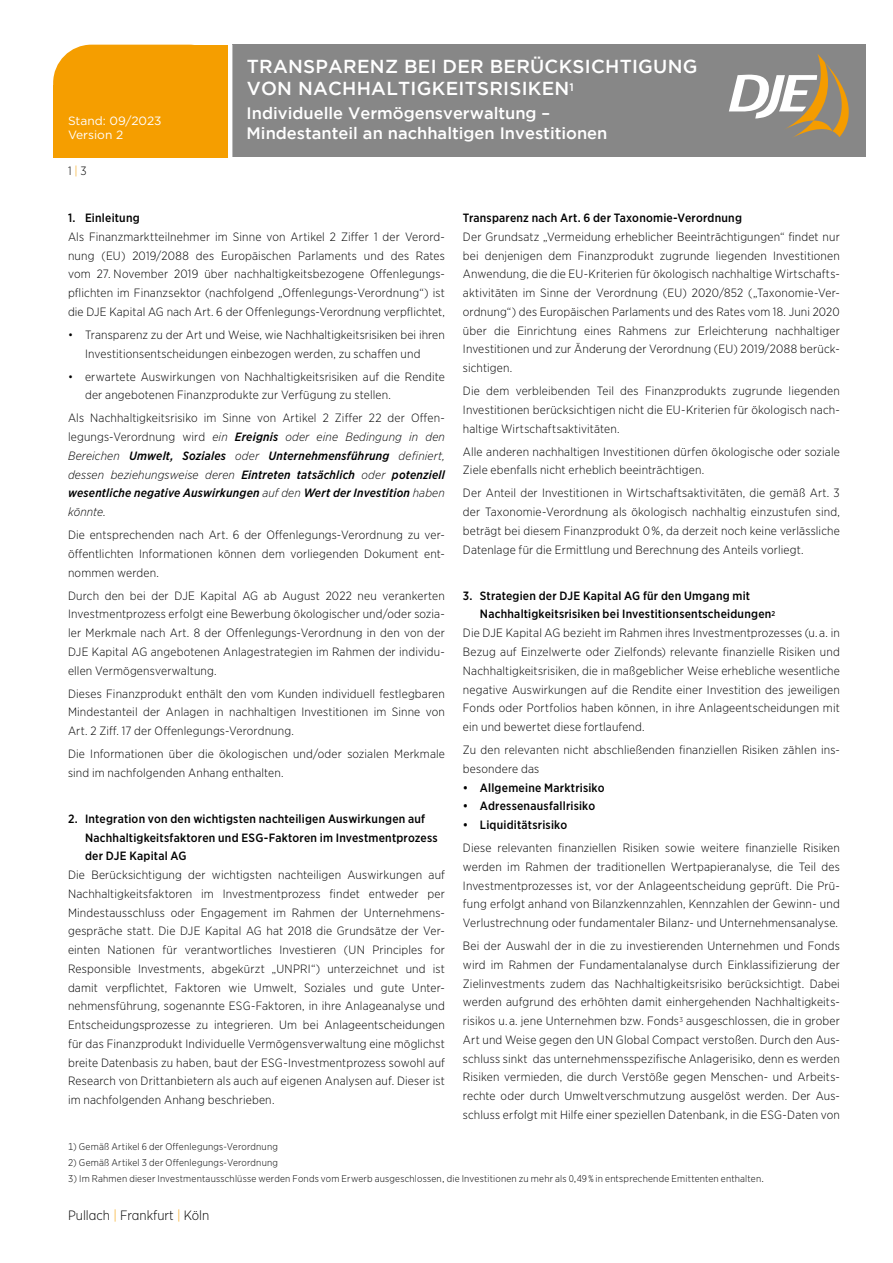
<style>
.page{position:relative;width:893px;height:1263px;background:#fff}
.page>*{position:absolute;margin:0;border:0;box-sizing:border-box;transform-origin:0 0}
.t1{font:500 18.75px/22.5px "Gotham";letter-spacing:.015em;color:#fff}
.t2{font:500 16.5px/19.8px "Gotham";color:#fff}
.t3{font:300 13.5px "Gotham Narrow";color:#000}
.t4{font:300 12px/18.8px "Gotham Narrow";letter-spacing:.015em;color:#000;text-align:justify}
.t5{font:500 12px/18.8px "Gotham Narrow";letter-spacing:.015em;color:#000}
.t6{font:italic 500 12px/18.8px "Gotham Narrow";letter-spacing:.015em;color:#000;text-align:justify}
.t7{font:12px/14.4px "Gotham";color:#fff}
.t8{font:300 9.75px "Gotham Narrow";letter-spacing:.02em;color:#000}
.s1{color:#f59e00}
.s2{font-weight:300;font-style:normal}
.s3{font-weight:300}
</style>
<div class="page">
<div style="left:232px;top:45px;width:633px;height:112px;background:#878787"></div>
<div style="left:53px;top:45px;width:174px;height:110px;background:#f59e00;border-radius:38px"></div>
<div style="left:149px;top:45px;width:79px;height:111px;background:#f59e00"></div>
<div style="left:54px;top:85px;width:174px;height:71px;background:#f59e00"></div>
<svg style="left:729px;top:54px;width:120px;height:84px"></svg>
<p class="t7" style="left:68px;top:113px;width:95px">Stand: 09/2023<br>Version 2</p>
<p class="t4" style="left:68px;top:162px;width:20px">1 <span class="s1">|</span> 3</p>
<h1 class="t1" style="left:247px;top:55px;width:452px">TRANSPARENZ BEI DER BERÜCKSICHTIGUNG<br>VON NACHHALTIGKEITSRISIKEN<sup>1</sup></h1>
<h2 class="t2" style="left:247px;top:103px;width:362px">Individuelle Vermögensverwaltung –<br>Mindestanteil an nachhaltigen Investitionen</h2>
<p class="t5" style="left:68px;top:208px;width:73px">1. Einleitung</p>
<p class="t4" style="left:68px;top:227px;width:378px">Als Finanzmarktteilnehmer im Sinne von Artikel 2 Ziffer 1 der Verord&shy;nung (EU) 2019/2088 des Europäischen Parlaments und des Rates vom 27. November 2019 über nachhaltigkeitsbezogene Offenlegungs&shy;pflichten im Finanzsektor (nachfolgend „Offenlegungs-Verordnung“) ist die DJE Kapital AG nach Art. 6 der Offenlegungs-Verordnung verpflichtet,</p>
<p class="t4" style="left:85px;top:325px;width:361px;text-indent:-17px">• Transparenz zu der Art und Weise, wie Nachhaltigkeitsrisiken bei ihren<br>Investitionsentscheidungen einbezogen werden, zu schaffen und</p>
<p class="t4" style="left:85px;top:367px;width:361px;text-indent:-17px">• erwartete Auswirkungen von Nachhaltigkeitsrisiken auf die Rendite der angebotenen Finanzprodukte zur Verfügung zu stellen.</p>
<p class="t6" style="left:68px;top:409px;width:378px"><span class="s2">Als Nachhaltigkeitsrisiko im Sinne von Artikel 2 Ziffer 22 der Offen&shy;legungs-Verordnung wird</span> <span class="s3">ein</span> Ereignis <span class="s3">oder eine Bedingung in den Bereichen</span> Umwelt, Soziales <span class="s3">oder</span> Unternehmensführung <span class="s3">definiert, dessen beziehungsweise deren</span> Eintreten tatsächlich <span class="s3">oder</span> potenziell wesentliche negative Auswirkungen <span class="s3">auf den</span> Wert der Investition <span class="s3">haben könnte.</span></p>
<p class="t4" style="left:68px;top:525px;width:378px">Die entsprechenden nach Art. 6 der Offenlegungs-Verordnung zu ver&shy;öffentlichten Informationen können dem vorliegenden Dokument ent&shy;nommen werden.</p>
<p class="t4" style="left:68px;top:586px;width:378px">Durch den bei der DJE Kapital AG ab August 2022 neu verankerten Investmentprozess erfolgt eine Bewerbung ökologischer und/oder sozia&shy;ler Merkmale nach Art. 8 der Offenlegungs-Verordnung in den von der DJE Kapital AG angebotenen Anlagestrategien im Rahmen der individu&shy;ellen Vermögensverwaltung.</p>
<p class="t4" style="left:68px;top:684px;width:378px">Dieses Finanzprodukt enthält den vom Kunden individuell festlegbaren Mindestanteil der Anlagen in nachhaltigen Investitionen im Sinne von Art. 2 Ziff. 17 der Offenlegungs-Verordnung.</p>
<p class="t4" style="left:68px;top:744px;width:378px">Die Informationen über die ökologischen und/oder sozialen Merkmale sind im nachfolgenden Anhang enthalten.</p>
<p class="t5" style="left:85px;top:809px;width:354px;text-indent:-17px">2. Integration von den wichtigsten nachteiligen Auswirkungen auf<br>Nachhaltigkeitsfaktoren und ESG-Faktoren im Investmentprozess der DJE Kapital AG</p>
<p class="t4" style="left:68px;top:865px;width:378px">Die Berücksichtigung der wichtigsten nachteiligen Auswirkungen auf Nachhaltigkeitsfaktoren im Investmentprozess findet entweder per Mindestausschluss oder Engagement im Rahmen der Unternehmens&shy;gespräche statt. Die DJE Kapital AG hat 2018 die Grundsätze der Ver&shy;einten Nationen für verantwortliches Investieren (UN Principles for Responsible Investments, abgekürzt „UNPRI“) unterzeichnet und ist damit verpflichtet, Faktoren wie Umwelt, Soziales und gute Unter&shy;nehmensführung, sogenannte ESG-Faktoren, in ihre Anlageanalyse und Entscheidungsprozesse zu integrieren. Um bei Anlageentscheidungen für das Finanzprodukt Individuelle Vermögensverwaltung eine möglichst breite Datenbasis zu haben, baut der ESG-Investmentprozess sowohl auf Research von Drittanbietern als auch auf eigenen Analysen auf. Dieser ist im nachfolgenden Anhang beschrieben.</p>
<p class="t5" style="left:463px;top:208px;width:281px">Transparenz nach Art. 6 der Taxonomie-Verordnung</p>
<p class="t4" style="left:463px;top:227px;width:378px">Der Grundsatz „Vermeidung erheblicher Beeinträchtigungen“ findet nur bei denjenigen dem Finanzprodukt zugrunde liegenden Investitionen Anwendung, die die EU-Kriterien für ökologisch nachhaltige Wirtschafts&shy;aktivitäten im Sinne der Verordnung (EU) 2020/852 („Taxonomie-Ver&shy;ordnung“) des Europäischen Parlaments und des Rates vom 18. Juni 2020 über die Einrichtung eines Rahmens zur Erleichterung nachhaltiger Investitionen und zur Änderung der Verordnung (EU) 2019/2088 berück&shy;sichtigen.</p>
<p class="t4" style="left:463px;top:381px;width:378px">Die dem verbleibenden Teil des Finanzprodukts zugrunde liegenden Investitionen berücksichtigen nicht die EU-Kriterien für ökologisch nach&shy;haltige Wirtschaftsaktivitäten.</p>
<p class="t4" style="left:463px;top:442px;width:378px">Alle anderen nachhaltigen Investitionen dürfen ökologische oder soziale<br>Ziele ebenfalls nicht erheblich beeinträchtigen.</p>
<p class="t4" style="left:463px;top:483px;width:378px">Der Anteil der Investitionen in Wirtschaftsaktivitäten, die gemäß Art. 3 der Taxonomie-Verordnung als ökologisch nachhaltig einzustufen sind, beträgt bei diesem Finanzprodukt 0 %, da derzeit noch keine verlässliche Datenlage für die Ermittlung und Berechnung des Anteils vorliegt.</p>
<p class="t5" style="left:463px;top:586px;width:289px">3. Strategien der DJE Kapital AG für den Umgang mit</p>
<p class="t5" style="left:480px;top:604px;width:297px">Nachhaltigkeitsrisiken bei Investitionsentscheidungen<sup>2</sup></p>
<p class="t4" style="left:463px;top:623px;width:378px">Die DJE Kapital AG bezieht im Rahmen ihres Investmentprozesses (u. a. in</p>
<p class="t4" style="left:463px;top:642px;width:378px">Bezug auf Einzelwerte oder Zielfonds) relevante finanzielle Risiken und</p>
<p class="t4" style="left:463px;top:661px;width:378px">Nachhaltigkeitsrisiken, die in maßgeblicher Weise erhebliche wesentliche</p>
<p class="t4" style="left:463px;top:680px;width:378px">negative Auswirkungen auf die Rendite einer Investition des jeweiligen</p>
<p class="t4" style="left:463px;top:698px;width:378px">Fonds oder Portfolios haben können, in ihre Anlageentscheidungen mit</p>
<p class="t4" style="left:463px;top:717px;width:183px">ein und bewertet diese fortlaufend.</p>
<p class="t4" style="left:463px;top:740px;width:378px">Zu den relevanten nicht abschließenden finanziellen Risiken zählen ins&shy;besondere das</p>
<p class="t5" style="left:463px;top:778px;width:143px">• Allgemeine Marktrisiko</p>
<p class="t5" style="left:463px;top:796px;width:134px">• Adressenausfallrisiko</p>
<p class="t5" style="left:463px;top:815px;width:106px">• Liquiditätsrisiko</p>
<p class="t4" style="left:463px;top:838px;width:378px">Diese relevanten finanziellen Risiken sowie weitere finanzielle Risiken werden im Rahmen der traditionellen Wertpapieranalyse, die Teil des Investmentprozesses ist, vor der Anlageentscheidung geprüft. Die Prü&shy;fung erfolgt anhand von Bilanzkennzahlen, Kennzahlen der Gewinn- und Verlustrechnung oder fundamentaler Bilanz- und Unternehmensanalyse.</p>
<p class="t4" style="left:463px;top:936px;width:378px">Bei der Auswahl der in die zu investierenden Unternehmen und Fonds wird im Rahmen der Fundamentalanalyse durch Einklassifizierung der Zielinvestments zudem das Nachhaltigkeitsrisiko berücksichtigt. Dabei werden aufgrund des erhöhten damit einhergehenden Nachhaltigkeits&shy;risikos u. a. jene Unternehmen bzw. Fonds<sup>3</sup> ausgeschlossen, die in grober Art und Weise gegen den UN Global Compact verstoßen. Durch den Aus&shy;schluss sinkt das unternehmensspezifische Anlagerisiko, denn es werden Risiken vermieden, die durch Verstöße gegen Menschen- und Arbeits&shy;rechte oder durch Umweltverschmutzung ausgelöst werden. Der Aus&shy;schluss erfolgt mit Hilfe einer speziellen Datenbank, in die ESG-Daten von</p>
<p class="t8" style="left:68px;top:1141px;width:211px">1) Gemäß Artikel 6 der Offenlegungs-Verordnung</p>
<p class="t8" style="left:68px;top:1157px;width:211px">2) Gemäß Artikel 3 der Offenlegungs-Verordnung</p>
<p class="t8" style="left:68px;top:1173px;width:697px">3) Im Rahmen dieser Investmentausschlüsse werden Fonds vom Erwerb ausgeschlossen, die Investitionen zu mehr als 0,49 % in entsprechende Emittenten enthalten.</p>
<p class="t3" style="left:68px;top:1206px;width:143px">Pullach <span class="s1">|</span> Frankfurt <span class="s1">|</span> Köln</p>
</div>
